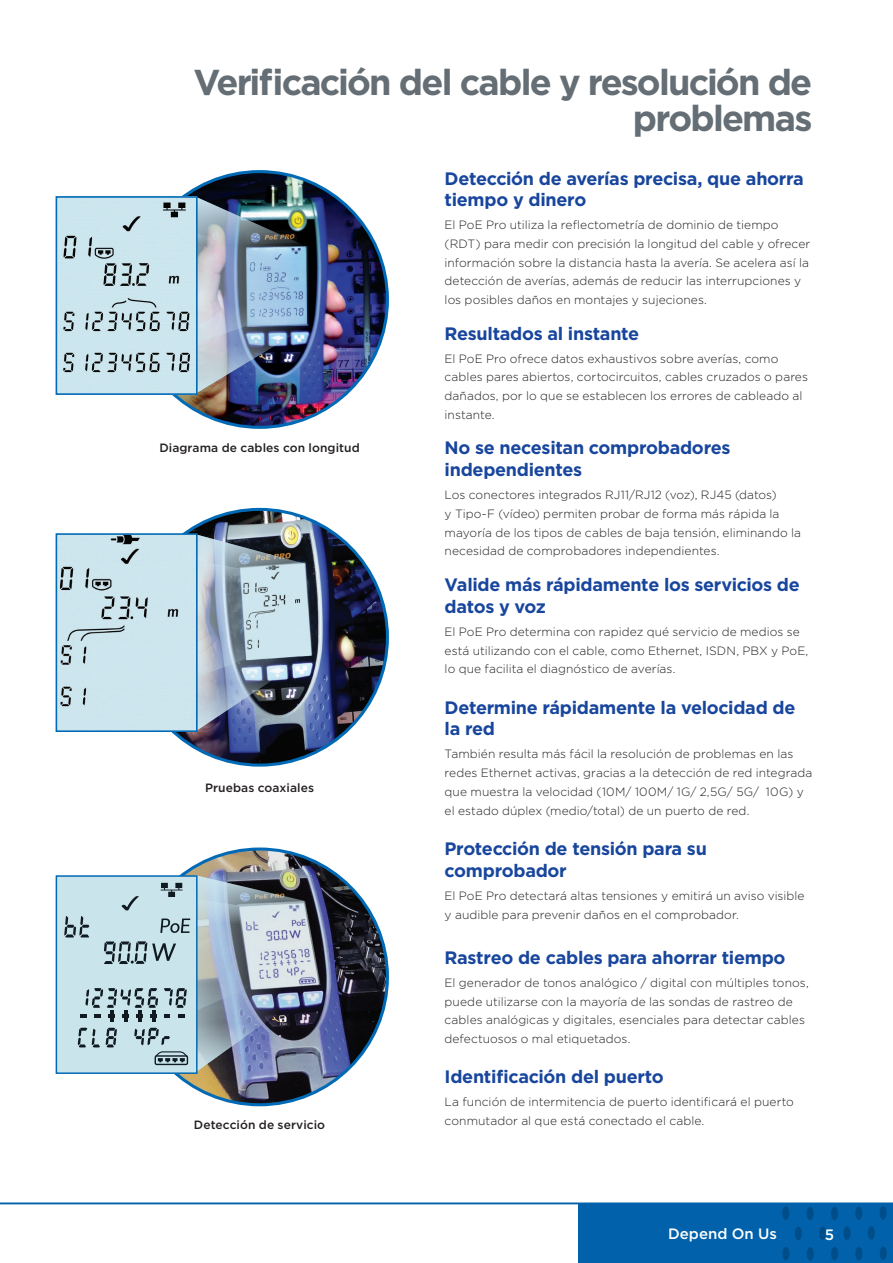
<style>
.page{position:relative;width:893px;height:1263px;background:#fff}
.page>*{position:absolute;margin:0;border:0;box-sizing:border-box;transform-origin:0 0}
.t1{font:700 36px/36px "Gotham";letter-spacing:-.05em;color:#646e74;text-align:right}
.Titles{font:700 18px/21.6px "Gotham";letter-spacing:-.015em;color:#18469d}
.t2{font:500 15px "Gotham";color:#fff}
.t3{font:300 12px/18.8px "Gotham";letter-spacing:.005em;color:#231f20}
.t4{font:500 12px "Gotham";letter-spacing:.005em;color:#231f20}
</style>
<div class="page">
<div style="left:578px;top:1203px;width:315px;height:60px;background:#0162ab"></div>
<div style="left:782px;top:1247px;width:7px;height:13px;background:#004e89;border-radius:50%"></div>
<div style="left:782px;top:1206px;width:7px;height:14px;background:#004e89;border-radius:50%"></div>
<div style="left:795px;top:1226px;width:7px;height:14px;background:#004e89;border-radius:50%"></div>
<div style="left:807px;top:1247px;width:7px;height:13px;background:#004e89;border-radius:50%"></div>
<div style="left:819px;top:1226px;width:7px;height:14px;background:#004e89;border-radius:50%"></div>
<div style="left:831px;top:1247px;width:7px;height:13px;background:#004e89;border-radius:50%"></div>
<div style="left:843px;top:1226px;width:8px;height:14px;background:#004e89;border-radius:50%"></div>
<div style="left:855px;top:1247px;width:7px;height:13px;background:#004e89;border-radius:50%"></div>
<div style="left:807px;top:1206px;width:7px;height:14px;background:#004e89;border-radius:50%"></div>
<div style="left:831px;top:1206px;width:7px;height:14px;background:#004e89;border-radius:50%"></div>
<div style="left:855px;top:1206px;width:7px;height:14px;background:#004e89;border-radius:50%"></div>
<div style="left:868px;top:1226px;width:7px;height:14px;background:#004e89;border-radius:50%"></div>
<div style="left:880px;top:1246px;width:7px;height:14px;background:#004e89;border-radius:50%"></div>
<div style="left:879px;top:1206px;width:8px;height:14px;background:#004e89;border-radius:50%"></div>
<svg style="left:55px;top:170px;width:334px;height:766px"></svg>
<img style="left:132px;top:509px;width:255px;height:256px;border-radius:128px">
<img style="left:198px;top:534px;width:113px;height:197px">
<img style="left:59px;top:536px;width:136px;height:193px">
<div style="left:56px;top:533px;width:142px;height:199px;border:2px solid #016ab6"></div>
<img style="left:132px;top:172px;width:255px;height:255px;border-radius:128px">
<img style="left:198px;top:197px;width:110px;height:196px">
<img style="left:59px;top:199px;width:136px;height:193px">
<div style="left:56px;top:196px;width:142px;height:199px;border:2px solid #016ab6"></div>
<img style="left:132px;top:849px;width:255px;height:256px;border-radius:128px">
<svg style="left:56px;top:875px;width:262px;height:197px;background:#a2b5c2"></svg>
<hr style="left:0;top:1203px;width:893px;height:1px;background:#0162ab">
<p class="t1" style="left:193px;top:64px;width:621px">Verificación del cable y resolución de problemas</p>
<p class="Titles" style="left:445px;top:167px;width:361px">Detección de averías precisa, que ahorra tiempo y dinero</p>
<p class="t3" style="left:445px;top:215px;width:367px">El PoE Pro utiliza la reflectometría de dominio de tiempo (RDT) para medir con precisión la longitud del cable y ofrecer información sobre la distancia hasta la avería. Se acelera así la detección de averías, además de reducir las interrupciones y los posibles daños en montajes y sujeciones.</p>
<p class="Titles" style="left:445px;top:322px;width:196px">Resultados al instante</p>
<p class="t3" style="left:445px;top:349px;width:365px">El PoE Pro ofrece datos exhaustivos sobre averías, como cables pares abiertos, cortocircuitos, cables cruzados o pares dañados, por lo que se establecen los errores de cableado al instante.</p>
<p class="Titles" style="left:445px;top:437px;width:287px">No se necesitan comprobadores independientes</p>
<p class="t3" style="left:445px;top:485px;width:358px">Los conectores integrados RJ11/RJ12 (voz), RJ45 (datos)<br>y Tipo-F (vídeo) permiten probar de forma más rápida la mayoría de los tipos de cables de baja tensión, eliminando la necesidad de comprobadores independientes.</p>
<p class="Titles" style="left:445px;top:574px;width:357px">Valide más rápidamente los servicios de datos y voz</p>
<p class="t3" style="left:445px;top:622px;width:365px">El PoE Pro determina con rapidez qué servicio de medios se está utilizando con el cable, como Ethernet, ISDN, PBX y PoE, lo que facilita el diagnóstico de averías.</p>
<p class="Titles" style="left:445px;top:696px;width:352px">Determine rápidamente la velocidad de la red</p>
<p class="t3" style="left:445px;top:744px;width:369px">También resulta más fácil la resolución de problemas en las redes Ethernet activas, gracias a la detección de red integrada que muestra la velocidad (10M/ 100M/ 1G/ 2,5G/ 5G/ 10G) y el estado dúplex (medio/total) de un puerto de red.</p>
<p class="Titles" style="left:445px;top:838px;width:264px">Protección de tensión para su comprobador</p>
<p class="t3" style="left:445px;top:886px;width:361px">El PoE Pro detectará altas tensiones y emitirá un aviso visible y audible para prevenir daños en el comprobador.</p>
<p class="Titles" style="left:445px;top:946px;width:342px">Rastreo de cables para ahorrar tiempo</p>
<p class="t3" style="left:445px;top:973px;width:366px">El generador de tonos analógico / digital con múltiples tonos, puede utilizarse con la mayoría de las sondas de rastreo de cables analógicas y digitales, esenciales para detectar cables defectuosos o mal etiquetados.</p>
<p class="Titles" style="left:445px;top:1066px;width:221px">Identificación del puerto</p>
<p class="t3" style="left:445px;top:1092px;width:351px">La función de intermitencia de puerto identificará el puerto conmutador al que está conectado el cable.</p>
<p class="t4" style="left:159px;top:440px;width:202px">Diagrama de cables con longitud</p>
<p class="t4" style="left:205px;top:779px;width:110px">Pruebas coaxiales</p>
<p class="t4" style="left:194px;top:1117px;width:133px">Detección de servicio</p>
<p class="t2" style="left:668px;top:1223px;width:110px">Depend On Us</p>
<p class="t2" style="left:825px;top:1225px;width:11px">5</p>
</div>
